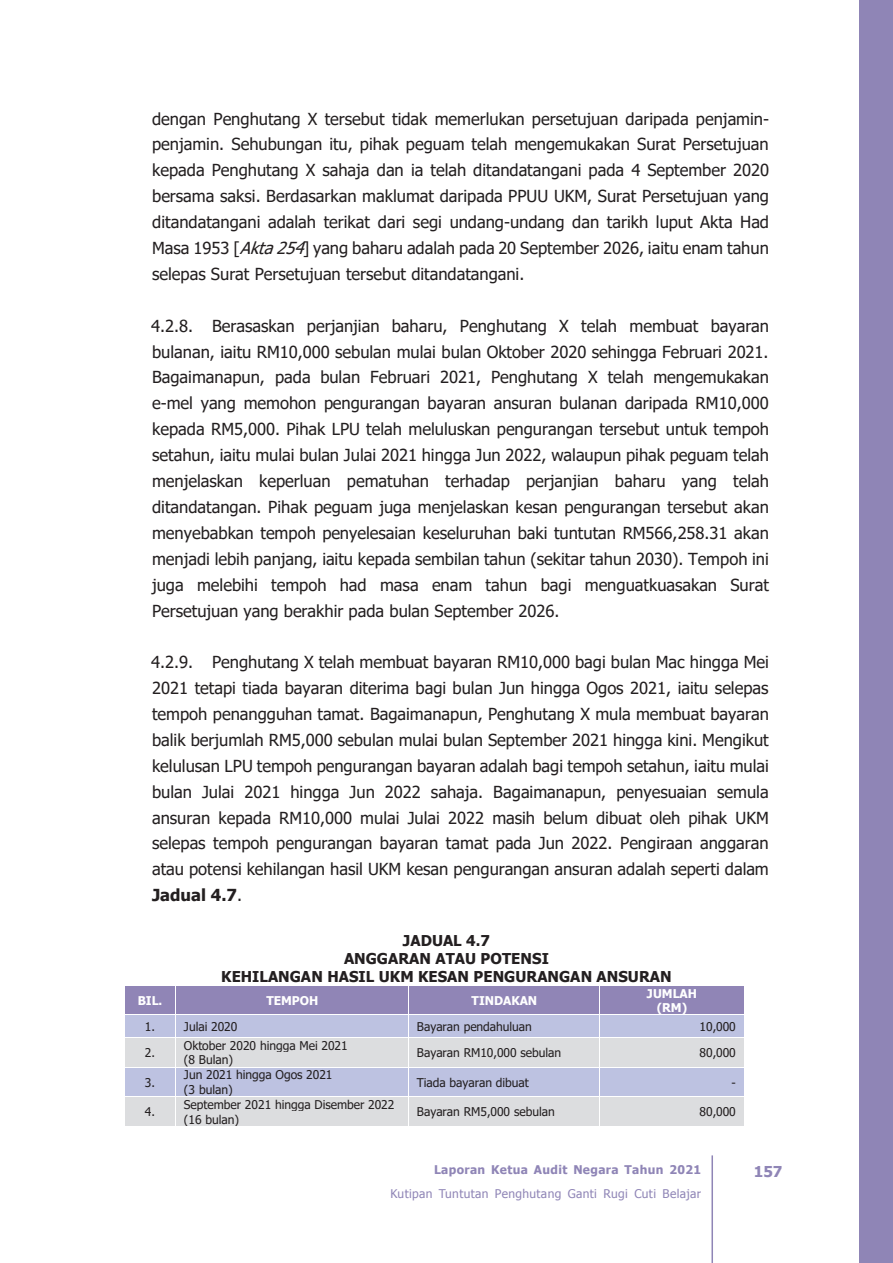
<style>
.page{position:relative;width:893px;height:1263px;background:#fff}
.page>*{position:absolute;margin:0;border:0;box-sizing:border-box;transform-origin:0 0}
.t1{font:16.5px/26px "Tahoma";letter-spacing:-.005em;color:#231f20;text-align:justify}
.t2{font:700 15px/18.1px "Tahoma";color:#231f20;text-align:center}
.t3{font:700 15px "Tahoma";color:#8f85b6}
.t4{font:12px/14.4px "Tahoma";letter-spacing:-.005em;color:#231f20}
.t5{font:12px "Tahoma";letter-spacing:.03em;color:#8f85b6}
.t6{font:700 12px "Tahoma";letter-spacing:.03em;color:#8f85b6}
.t7{font:700 12px/14.4px "Tahoma";color:#fff;text-align:center}
.t8{font:10.5px "Tahoma";letter-spacing:.15em;color:#9085b6}
.s1{font-style:italic}
.s2{font-weight:700}
</style>
<div class="page">
<hr style="left:711px;top:1155px;width:2px;height:108px;background:#8f85b6">
<div style="left:859px;top:0;width:34px;height:1263px;background:#8f85b6"></div>
<div style="left:125px;top:986px;width:50px;height:28px;background:#9085b6"></div>
<div style="left:176px;top:986px;width:232px;height:28px;background:#9085b6"></div>
<div style="left:409px;top:986px;width:191px;height:28px;background:#9085b6"></div>
<div style="left:600px;top:986px;width:143px;height:28px;background:#9085b6"></div>
<div style="left:125px;top:1015px;width:50px;height:22px;background:#bdc2e1"></div>
<div style="left:176px;top:1015px;width:232px;height:22px;background:#bdc2e1"></div>
<div style="left:409px;top:1015px;width:191px;height:22px;background:#bdc2e1"></div>
<div style="left:600px;top:1015px;width:143px;height:22px;background:#bdc2e1"></div>
<div style="left:125px;top:1038px;width:50px;height:29px;background:#dcdddf"></div>
<div style="left:176px;top:1038px;width:232px;height:29px;background:#dcdddf"></div>
<div style="left:409px;top:1038px;width:191px;height:29px;background:#dcdddf"></div>
<div style="left:600px;top:1038px;width:143px;height:29px;background:#dcdddf"></div>
<div style="left:125px;top:1067px;width:50px;height:29px;background:#bdc2e1"></div>
<div style="left:176px;top:1067px;width:232px;height:29px;background:#bdc2e1"></div>
<div style="left:409px;top:1067px;width:191px;height:29px;background:#bdc2e1"></div>
<div style="left:600px;top:1067px;width:143px;height:29px;background:#bdc2e1"></div>
<hr style="left:125px;top:1067px;width:50px;height:1px;background:#fff">
<hr style="left:176px;top:1067px;width:232px;height:1px;background:#fff">
<hr style="left:409px;top:1067px;width:191px;height:1px;background:#fff">
<hr style="left:600px;top:1067px;width:144px;height:1px;background:#fff">
<div style="left:125px;top:1097px;width:50px;height:29px;background:#dcdddf"></div>
<div style="left:176px;top:1097px;width:232px;height:29px;background:#dcdddf"></div>
<div style="left:409px;top:1097px;width:191px;height:29px;background:#dcdddf"></div>
<div style="left:600px;top:1097px;width:143px;height:29px;background:#dcdddf"></div>
<p class="t1" style="left:152px;top:107px;width:618px">dengan Penghutang X tersebut tidak memerlukan persetujuan daripada penjamin&shy;penjamin. Sehubungan itu, pihak peguam telah mengemukakan Surat Persetujuan kepada Penghutang X sahaja dan ia telah ditandatangani pada 4 September 2020 bersama saksi. Berdasarkan maklumat daripada PPUU UKM, Surat Persetujuan yang ditandatangani adalah terikat dari segi undang-undang dan tarikh luput Akta Had Masa 1953 [<span class="s1">Akta254</span>] yang baharu adalah pada 20 September 2026, iaitu enam tahun selepas Surat Persetujuan tersebut ditandatangani.</p>
<p class="t1" style="left:151px;top:314px;width:619px">4.2.8. Berasaskan perjanjian baharu, Penghutang X telah membuat bayaran bulanan, iaitu RM10,000 sebulan mulai bulan Oktober 2020 sehingga Februari 2021.<br>Bagaimanapun, pada bulan Februari 2021, Penghutang X telah mengemukakan e-mel yang memohon pengurangan bayaran ansuran bulanan daripada RM10,000 kepada RM5,000. Pihak LPU telah meluluskan pengurangan tersebut untuk tempoh setahun, iaitu mulai bulan Julai 2021 hingga Jun 2022, walaupun pihak peguam telah menjelaskan keperluan pematuhan terhadap perjanjian baharu yang telah ditandatangan. Pihak peguam juga menjelaskan kesan pengurangan tersebut akan menyebabkan tempoh penyelesaian keseluruhan baki tuntutan RM566,258.31 akan menjadi lebih panjang, iaitu kepada sembilan tahun (sekitar tahun 2030). Tempoh ini juga melebihi tempoh had masa enam tahun bagi menguatkuasakan Surat Persetujuan yang berakhir pada bulan September 2026.</p>
<p class="t1" style="left:151px;top:650px;width:619px">4.2.9. Penghutang X telah membuat bayaran RM10,000 bagi bulan Mac hingga Mei 2021 tetapi tiada bayaran diterima bagi bulan Jun hingga Ogos 2021, iaitu selepas tempoh penangguhan tamat. Bagaimanapun, Penghutang X mula membuat bayaran balik berjumlah RM5,000 sebulan mulai bulan September 2021 hingga kini. Mengikut kelulusan LPU tempoh pengurangan bayaran adalah bagi tempoh setahun, iaitu mulai bulan Julai 2021 hingga Jun 2022 sahaja. Bagaimanapun, penyesuaian semula ansuran kepada RM10,000 mulai Julai 2022 masih belum dibuat oleh pihak UKM selepas tempoh pengurangan bayaran tamat pada Jun 2022. Pengiraan anggaran atau potensi kehilangan hasil UKM kesan pengurangan ansuran adalah seperti dalam <span class="s2">Jadual 4.7</span>.</p>
<p class="t2" style="left:221px;top:932px;width:452px">JADUAL 4.7<br>ANGGARAN ATAU POTENSI<br>KEHILANGAN HASIL UKM KESAN PENGURANGAN ANSURAN</p>
<p class="t7" style="left:138px;top:994px;width:26px">BIL.</p>
<p class="t7" style="left:266px;top:994px;width:53px">TEMPOH</p>
<p class="t7" style="left:472px;top:994px;width:67px">TINDAKAN</p>
<p class="t7" style="left:647px;top:986px;width:52px">JUMLAH (RM)</p>
<p class="t4" style="left:145px;top:1020px;width:94px">1. Julai 2020</p>
<p class="t4" style="left:417px;top:1020px;width:117px">Bayaran pendahuluan</p>
<p class="t4" style="left:699px;top:1020px;width:38px">10,000</p>
<p class="t4" style="left:145px;top:1046px;width:12px">2.</p>
<p class="t4" style="left:184px;top:1039px;width:165px">Oktober 2020 hingga Mei 2021 (8 Bulan)</p>
<p class="t4" style="left:417px;top:1046px;width:146px">Bayaran RM10,000 sebulan</p>
<p class="t4" style="left:699px;top:1046px;width:38px">80,000</p>
<p class="t4" style="left:145px;top:1076px;width:12px">3.</p>
<p class="t4" style="left:184px;top:1068px;width:150px">Jun 2021 hingga Ogos 2021 (3 bulan)</p>
<p class="t4" style="left:417px;top:1076px;width:113px">Tiada bayaran dibuat</p>
<p class="t4" style="left:731px;top:1076px;width:6px">-</p>
<p class="t4" style="left:145px;top:1105px;width:12px">4.</p>
<p class="t4" style="left:184px;top:1098px;width:212px">September 2021 hingga Disember 2022 (16 bulan)</p>
<p class="t4" style="left:417px;top:1105px;width:139px">Bayaran RM5,000 sebulan</p>
<p class="t4" style="left:699px;top:1105px;width:38px">80,000</p>
<p class="t6" style="left:434px;top:1161px;width:269px">Laporan Ketua Audit Negara Tahun 2021</p>
<p class="t8" style="left:366px;top:1190px;width:323px">Kutipan Tuntutan Penghutang Ganti Rugi Cuti Belajar</p>
<p class="t5" style="left:390px;top:1185px;width:312px">Kutipan Tuntutan Penghutang Ganti Rugi Cuti Belajar</p>
<p class="t3" style="left:754px;top:1161px;width:30px">157</p>
</div>
